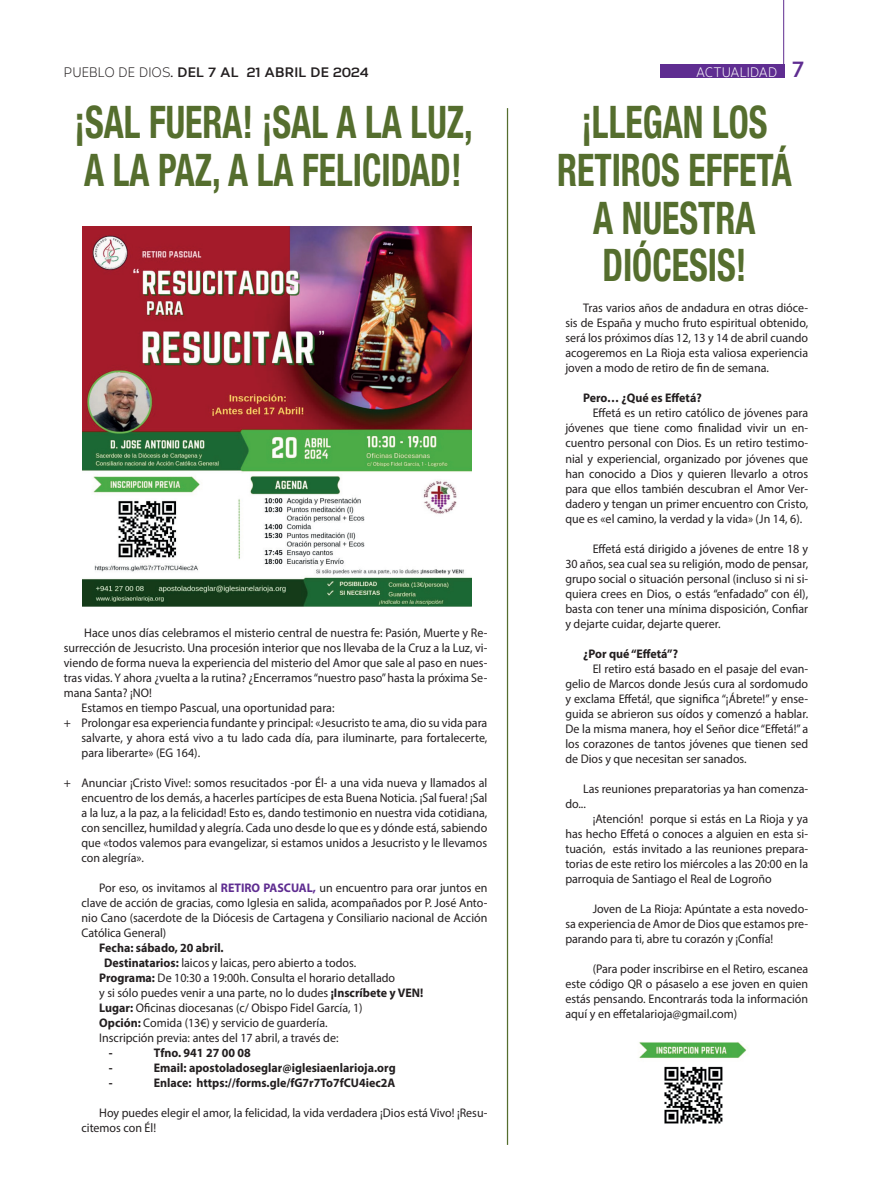
<style>
.page{position:relative;width:872px;height:1191px;background:#fff}
.page>*{position:absolute;margin:0;border:0;box-sizing:border-box;transform-origin:0 0}
.t1{font:700 condensed 45px/47.5px "Helvetica Neue LT Std";color:#556e2e;scale:.8 1}
.t2{font:700 13.75px "Corbert";letter-spacing:.01em;color:#231f20}
.t3{font:13.75px "Corbert";letter-spacing:.01em;color:#fff;scale:.9 1}
.t4{font:12.5px/15px "Myriad Pro";color:#231f20;text-align:justify;scale:.96 1}
.t5{font:700 12.5px "Myriad Pro";color:#231f20;scale:.96 1}
.s1{font-weight:400}
.s2{font-weight:700;font-size:22.5px;color:#5f2d91}
.s3{font-weight:700;color:#5f2d91}
.s4{font-weight:700}
</style>
<div class="page">
<div style="left:660px;top:65px;width:124px;height:13px;background:#5f2d91"></div>
<hr style="left:783px;top:0;width:1px;height:78px;background:#5f2d91">
<img style="left:83px;top:227px;width:388px;height:379px">
<hr style="left:507px;top:108px;width:1px;height:1036px;background:#556e2e">
<img style="left:639px;top:1042px;width:108px;height:82px">
<p class="t2" style="left:64px;top:62px;width:306px"><span class="s1">PUEBLO DE DIOS</span>. DEL 7 AL 21 ABRIL DE 2024</p>
<p class="t3" style="left:696px;top:62px;width:121px">ACTUALIDAD <span class="s2">7</span></p>
<h1 class="t1" style="left:75px;top:98px;width:499px">¡SAL FUERA! ¡SAL A LA LUZ,<br>A LA PAZ, A LA FELICIDAD!</h1>
<h1 class="t1" style="left:557px;top:98px;width:295px;text-align:center">¡LLEGAN LOS<br>RETIROS EFFETÁ<br>A NUESTRA<br>DIÓCESIS!</h1>
<p class="t4" style="left:84px;top:625px;width:421px">Hace unos días celebramos el misterio central de nuestra fe: Pasión, Muerte y Re-</p>
<p class="t4" style="left:64px;top:640px;width:443px">surrección de Jesucristo. Una procesión interior que nos llevaba de la Cruz a la Luz, vi-</p>
<p class="t4" style="left:64px;top:655px;width:443px">viendo de forma nueva la experiencia del misterio del Amor que sale al paso en nues-</p>
<p class="t4" style="left:64px;top:670px;width:443px">tras vidas. Y ahora ¿vuelta a la rutina? ¿Encerramos “nuestro paso” hasta la próxima Se-</p>
<p class="t4" style="left:64px;top:685px;width:93px">mana Santa? ¡NO!</p>
<p class="t4" style="left:81px;top:700px;width:265px">Estamos en tiempo Pascual, una oportunidad para:</p>
<p class="t4" style="left:64px;top:715px;width:443px">+ Prolongar esa experiencia fundante y principal: «Jesucristo te ama, dio su vida para</p>
<p class="t4" style="left:81px;top:730px;width:424px">salvarte, y ahora está vivo a tu lado cada día, para iluminarte, para fortalecerte,</p>
<p class="t4" style="left:81px;top:745px;width:125px">para liberarte» (EG 164).</p>
<p class="t4" style="left:81px;top:775px;width:424px;text-indent:-18px">+ Anunciar ¡Cristo Vive!: somos resucitados -por Él- a una vida nueva y llamados al encuentro de los demás, a hacerles partícipes de esta Buena Noticia. ¡Sal fuera! ¡Sal a la luz, a la paz, a la felicidad! Esto es, dando testimonio en nuestra vida cotidiana, con sencillez, humildad y alegría. Cada uno desde lo que es y dónde está, sabiendo que «todos valemos para evangelizar, si estamos unidos a Jesucristo y le llevamos con alegría».</p>
<p class="t4" style="left:81px;top:880px;width:424px;text-indent:18px">Por eso, os invitamos al <span class="s3">RETIRO PASCUAL,</span> un encuentro para orar juntos en clave de acción de gracias, como Iglesia en salida, acompañados por P. José Anto&shy;nio Cano (sacerdote de la Diócesis de Cartagena y Consiliario nacional de Acción Católica General)</p>
<p class="t5" style="left:99px;top:939px;width:131px">Fecha: sábado, 20 abril.</p>
<p class="t4" style="left:104px;top:955px;width:264px"><span class="s4">Destinatarios:</span> laicos y laicas, pero abierto a todos.</p>
<p class="t4" style="left:99px;top:970px;width:310px"><span class="s4">Programa:</span> De 10:30 a 19:00h. Consulta el horario detallado</p>
<p class="t4" style="left:99px;top:985px;width:339px">y si sólo puedes venir a una parte, no lo dudes <span class="s4">¡Inscríbete y VEN!</span></p>
<p class="t4" style="left:99px;top:1000px;width:276px"><span class="s4">Lugar:</span> Oficinas diocesanas (c/ Obispo Fidel García, 1)</p>
<p class="t4" style="left:99px;top:1015px;width:239px"><span class="s4">Opción:</span> Comida (13€) y servicio de guardería.</p>
<p class="t4" style="left:99px;top:1030px;width:251px">Inscripción previa: antes del 17 abril, a través de:</p>
<p class="t5" style="left:109px;top:1044px;width:6px">-</p>
<p class="t5" style="left:154px;top:1044px;width:103px">Tfno. 941 27 00 08</p>
<p class="t5" style="left:109px;top:1059px;width:6px">-</p>
<p class="t5" style="left:154px;top:1059px;width:253px">Email: apostoladoseglar@iglesiaenlarioja.org</p>
<p class="t5" style="left:109px;top:1074px;width:6px">-</p>
<p class="t5" style="left:154px;top:1074px;width:253px">Enlace: https://forms.gle/fG7r7To7fCU4iec2A</p>
<p class="t4" style="left:81px;top:1105px;width:424px;text-indent:18px">Hoy puedes elegir el amor, la felicidad, la vida verdadera ¡Dios está Vivo! ¡Resu&shy;citemos con Él!</p>
<p class="t4" style="left:565px;top:300px;width:254px;text-indent:18px">Tras varios años de andadura en otras dióce&shy;sis de España y mucho fruto espiritual obtenido, será los próximos días 12, 13 y 14 de abril cuando acogeremos en La Rioja esta valiosa experiencia joven a modo de retiro de fin de semana.</p>
<p class="t5" style="left:583px;top:390px;width:125px">Pero… ¿Qué es Effetá?</p>
<p class="t4" style="left:565px;top:405px;width:254px;text-indent:27px">Effetá es un retiro católico de jóvenes para jóvenes que tiene como finalidad vivir un en&shy;cuentro personal con Dios. Es un retiro testimo&shy;nial y experiencial, organizado por jóvenes que han conocido a Dios y quieren llevarlo a otros para que ellos también descubran el Amor Ver&shy;dadero y tengan un primer encuentro con Cristo, que es «el camino, la verdad y la vida» (Jn 14, 6).</p>
<p class="t4" style="left:565px;top:540px;width:254px;text-indent:27px">Effetá está dirigido a jóvenes de entre 18 y 30 años, sea cual sea su religión, modo de pensar, grupo social o situación personal (incluso si ni si&shy;quiera crees en Dios, o estás “enfadado” con él), basta con tener una mínima disposición, Confiar y dejarte cuidar, dejarte querer.</p>
<p class="t5" style="left:583px;top:645px;width:100px">¿Por qué “Effetá”?</p>
<p class="t4" style="left:565px;top:660px;width:254px;text-indent:27px">El retiro está basado en el pasaje del evan&shy;gelio de Marcos donde Jesús cura al sordomudo y exclama Effetá!, que significa “¡Ábrete!” y ense&shy;guida se abrieron sus oídos y comenzó a hablar.<br>De la misma manera, hoy el Señor dice “Effetá!” a los corazones de tantos jóvenes que tienen sed de Dios y que necesitan ser sanados.</p>
<p class="t4" style="left:565px;top:780px;width:254px;text-indent:18px">Las reuniones preparatorias ya han comenza&shy;do...</p>
<p class="t4" style="left:565px;top:810px;width:254px;text-indent:27px">¡Atención! porque si estás en La Rioja y ya has hecho Effetá o conoces a alguien en esta si&shy;tuación, estás invitado a las reuniones prepara&shy;torias de este retiro los miércoles a las 20:00 en la parroquia de Santiago el Real de Logroño</p>
<p class="t4" style="left:565px;top:900px;width:254px;text-indent:27px">Joven de La Rioja: Apúntate a esta novedo&shy;sa experiencia de Amor de Dios que estamos pre&shy;parando para ti, abre tu corazón y ¡Confía!</p>
<p class="t4" style="left:565px;top:960px;width:254px;text-indent:27px">(Para poder inscribirse en el Retiro, escanea este código QR o pásaselo a ese joven en quien estás pensando. Encontrarás toda la información aquí y en effetalarioja@gmail.com)</p>
</div>
